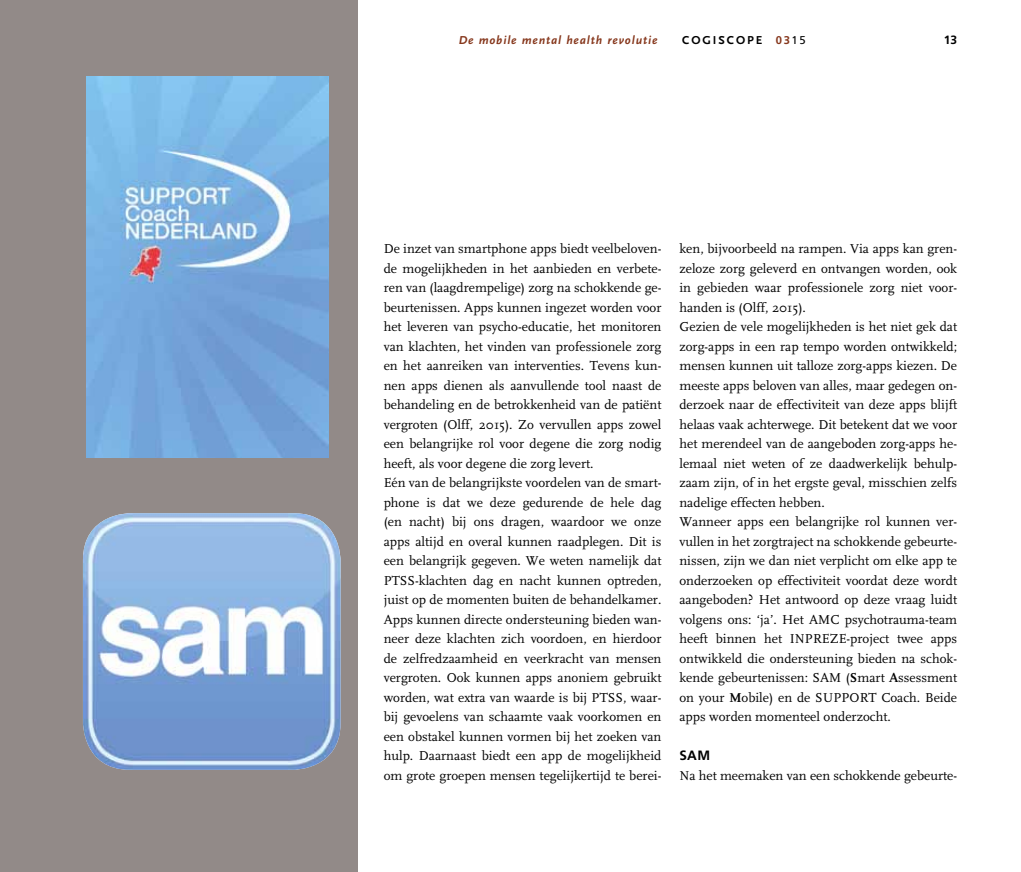
<style>
.page{position:relative;width:1021px;height:872px;background:#fff}
.page>*{position:absolute;margin:0;border:0;box-sizing:border-box;transform-origin:0 0}
.t1{font:13.5px/19.5px "FF Scala";color:#000}
.t2{font:700 13.5px "Frutiger LT Std";color:#000}
.t3{font:italic 700 12px "Scala Sans Pro";letter-spacing:.075em;color:#86371c}
.t4{font:700 12px "Scala Sans Pro";letter-spacing:.16em;color:#000}
.t5{font:700 12px "Frutiger LT Std";color:#000}
.s1{font-family:"Frutiger LT Std";font-size:11.25px;color:#86371c}
.s2{font-family:"Frutiger LT Std";font-weight:400;font-size:11.25px}
.s3{font-weight:700}
</style>
<div class="page">
<div style="left:0;top:0;width:357px;height:872px;background:#928a88"></div>
<img style="left:87px;top:77px;width:242px;height:380px">
<img style="left:83px;top:513px;width:257px;height:256px">
<p class="t3" style="left:459px;top:32px;width:200px">De mobile mental health revolutie</p>
<p class="t4" style="left:682px;top:33px;width:125px">COGISCOPE <span class="s1">03</span><span class="s2">15</span></p>
<p class="t5" style="left:943px;top:32px;width:15px">13</p>
<p class="t1" style="left:384px;top:239px;width:279px">De inzet van smartphone apps biedt veelbeloven&shy;de mogelijkheden in het aanbieden en verbete&shy;ren van (laagdrempelige) zorg na schokkende ge&shy;beurtenissen. Apps kunnen ingezet worden voor het leveren van psycho-educatie, het monitoren van klachten, het vinden van professionele zorg en het aanreiken van interventies. Tevens kun&shy;nen apps dienen als aanvullende tool naast de behandeling en de betrokkenheid van de patiënt vergroten (Olff, 2015). Zo vervullen apps zowel een belangrijke rol voor degene die zorg nodig heeft, als voor degene die zorg levert.<br>Eén van de belangrijkste voordelen van de smart&shy;phone is dat we deze gedurende de hele dag (en nacht) bij ons dragen, waardoor we onze apps altijd en overal kunnen raadplegen. Dit is een belangrijk gegeven. We weten namelijk dat PTSS-klachten dag en nacht kunnen optreden, juist op de momenten buiten de behandelkamer.<br>Apps kunnen directe ondersteuning bieden wan&shy;neer deze klachten zich voordoen, en hierdoor de zelfredzaamheid en veerkracht van mensen vergroten. Ook kunnen apps anoniem gebruikt worden, wat extra van waarde is bij PTSS, waar&shy;bij gevoelens van schaamte vaak voorkomen en een obstakel kunnen vormen bij het zoeken van hulp. Daarnaast biedt een app de mogelijkheid om grote groepen mensen tegelijkertijd te berei-</p>
<p class="t1" style="left:679px;top:239px;width:279px">ken, bijvoorbeeld na rampen. Via apps kan gren&shy;zeloze zorg geleverd en ontvangen worden, ook in gebieden waar professionele zorg niet voor&shy;handen is (Olff, 2015).<br>Gezien de vele mogelijkheden is het niet gek dat zorg-apps in een rap tempo worden ontwikkeld; mensen kunnen uit talloze zorg-apps kiezen. De meeste apps beloven van alles, maar gedegen on&shy;derzoek naar de effectiviteit van deze apps blijft helaas vaak achterwege. Dit betekent dat we voor het merendeel van de aangeboden zorg-apps he&shy;lemaal niet weten of ze daadwerkelijk behulp&shy;zaam zijn, of in het ergste geval, misschien zelfs nadelige effecten hebben.<br>Wanneer apps een belangrijke rol kunnen ver&shy;vullen in het zorgtraject na schokkende gebeurte&shy;nissen, zijn we dan niet verplicht om elke app te onderzoeken op effectiviteit voordat deze wordt aangeboden? Het antwoord op deze vraag luidt volgens ons: ‘ja’. Het AMC psychotrauma-team heeft binnen het INPREZE-project twee apps ontwikkeld die ondersteuning bieden na schok&shy;kende gebeurtenissen: SAM (<span class="s3">S</span>mart <span class="s3">A</span>ssessment on your <span class="s3">M</span>obile) en de SUPPORT Coach. Beide apps worden momenteel onderzocht.</p>
<p class="t2" style="left:679px;top:747px;width:32px">SAM</p>
<p class="t1" style="left:679px;top:766px;width:279px">Na het meemaken van een schokkende gebeurte-</p>
</div>
